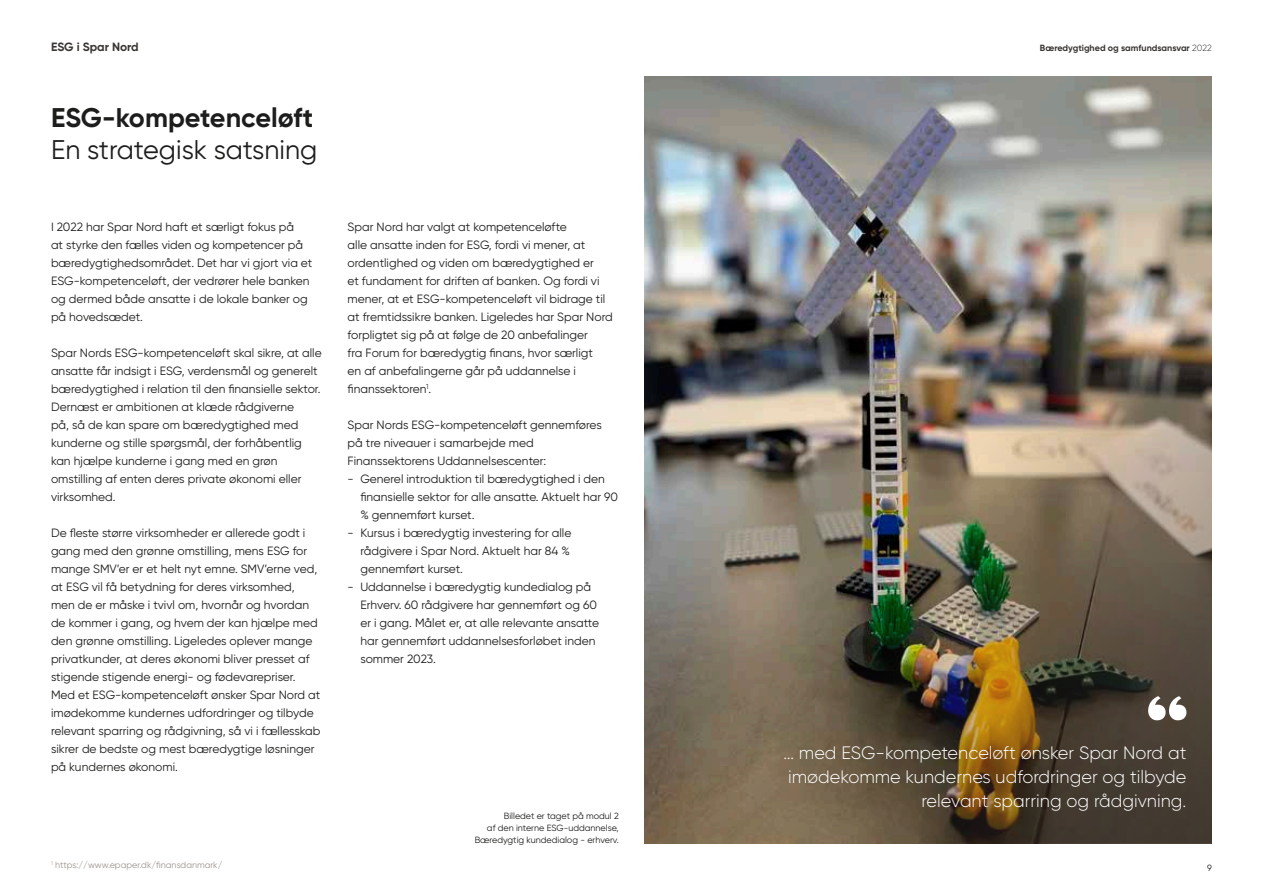
<style>
.page{position:relative;width:1263px;height:893px;background:#fff}
.page>*{position:absolute;margin:0;border:0;box-sizing:border-box;transform-origin:0 0}
.t1{font:27px "Gilroy";color:#1d1d1b}
.t2{font:700 27px "Gilroy";color:#1d1d1b}
.t3{font:300 18px/24px "Gilroy";color:#fff;text-align:right}
.t4{font:12px/18px "Gilroy";color:#1d1d1b}
.t5{font:700 12px "Gilroy";color:#393634}
.t6{font:9px/12px "Gilroy";color:#1d1d1b;text-align:right}
.t7{font:9px "Gilroy";color:#9e958f}
.t8{font:700 9px "Gilroy";color:#393634}
.s1{font-weight:300}
</style>
<div class="page">
<img style="left:644px;top:77px;width:568px;height:298px">
<img style="left:644px;top:375px;width:568px;height:468px">
<svg style="left:1148px;top:696px;width:38px;height:24px"></svg>
<p class="t5" style="left:51px;top:39px;width:89px">ESG i Spar Nord</p>
<p class="t8" style="left:1040px;top:42px;width:173px">Bæredygtighed og samfundsansvar <span class="s1">2022</span></p>
<h1 class="t2" style="left:51px;top:100px;width:264px">ESG-kompetenceløft</h1>
<h1 class="t1" style="left:51px;top:133px;width:268px">En strategisk satsning</h1>
<p class="t4" style="left:51px;top:218px;width:263px">I 2022 har Spar Nord haft et særligt fokus på<br>at styrke den fælles viden og kompetencer på bæredygtighedsområdet. Det har vi gjort via et ESG-kompetenceløft, der vedrører hele banken og dermed både ansatte i de lokale banker og på hovedsædet.</p>
<p class="t4" style="left:51px;top:344px;width:272px">Spar Nords ESG-kompetenceløft skal sikre, at alle ansatte får indsigt i ESG, verdensmål og generelt bæredygtighed i relation til den finansielle sektor.<br>Dernæst er ambitionen at klæde rådgiverne<br>på, så de kan spare om bæredygtighed med kunderne og stille spørgsmål, der forhåbentlig kan hjælpe kunderne i gang med en grøn omstilling af enten deres private økonomi eller virksomhed.</p>
<p class="t4" style="left:51px;top:524px;width:271px">De fleste større virksomheder er allerede godt i gang med den grønne omstilling, mens ESG for mange SMV’er er et helt nyt emne. SMV’erne ved, at ESG vil få betydning for deres virksomhed, men de er måske i tvivl om, hvornår og hvordan de kommer i gang, og hvem der kan hjælpe med den grønne omstilling. Ligeledes oplever mange privatkunder, at deres økonomi bliver presset af stigende stigende energi- og fødevarepriser.<br>Med et ESG-kompetenceløft ønsker Spar Nord at imødekomme kundernes udfordringer og tilbyde relevant sparring og rådgivning, så vi i fællesskab sikrer de bedste og mest bæredygtige løsninger på kundernes økonomi.</p>
<p class="t4" style="left:348px;top:218px;width:267px">Spar Nord har valgt at kompetenceløfte<br>alle ansatte inden for ESG, fordi vi mener, at ordentlighed og viden om bæredygtighed er<br>et fundament for driften af banken. Og fordi vi mener, at et ESG-kompetenceløft vil bidrage til at fremtidssikre banken. Ligeledes har Spar Nord forpligtet sig på at følge de 20 anbefalinger<br>fra Forum for bæredygtig finans, hvor særligt<br>en af anbefalingerne går på uddannelse i finanssektoren<sup>1</sup>.</p>
<p class="t4" style="left:348px;top:416px;width:256px">Spar Nords ESG-kompetenceløft gennemføres på tre niveauer i samarbejde med<br>Finanssektorens Uddannelsescenter:</p>
<p class="t4" style="left:360px;top:470px;width:259px;text-indent:-13px">- Generel introduktion til bæredygtighed i den finansielle sektor for alle ansatte. Aktuelt har 90 % gennemført kurset.</p>
<p class="t4" style="left:360px;top:524px;width:213px;text-indent:-13px">- Kursus i bæredygtig investering for alle rådgivere i Spar Nord. Aktuelt har 84 % gennemført kurset.</p>
<p class="t4" style="left:360px;top:578px;width:240px;text-indent:-13px">- Uddannelse i bæredygtig kundedialog på Erhverv. 60 rådgivere har gennemført og 60 er i gang. Målet er, at alle relevante ansatte har gennemført uddannelsesforløbet inden sommer 2023.</p>
<p class="t6" style="left:475px;top:809px;width:146px">Billedet er taget på modul 2<br>af den interne ESG-uddannelse,<br>Bæredygtig kundedialog - erhverv.</p>
<h2 class="t3" style="left:783px;top:741px;width:404px">… med ESG-kompetenceløft ønsker Spar Nord at imødekomme kundernes udfordringer og tilbyde relevant sparring og rådgivning.</h2>
<p class="t7" style="left:51px;top:860px;width:173px"><sup>1</sup> https://www.epaper.dk/finansdanmark/</p>
<p class="t6" style="left:1207px;top:862px;width:6px">9</p>
</div>
